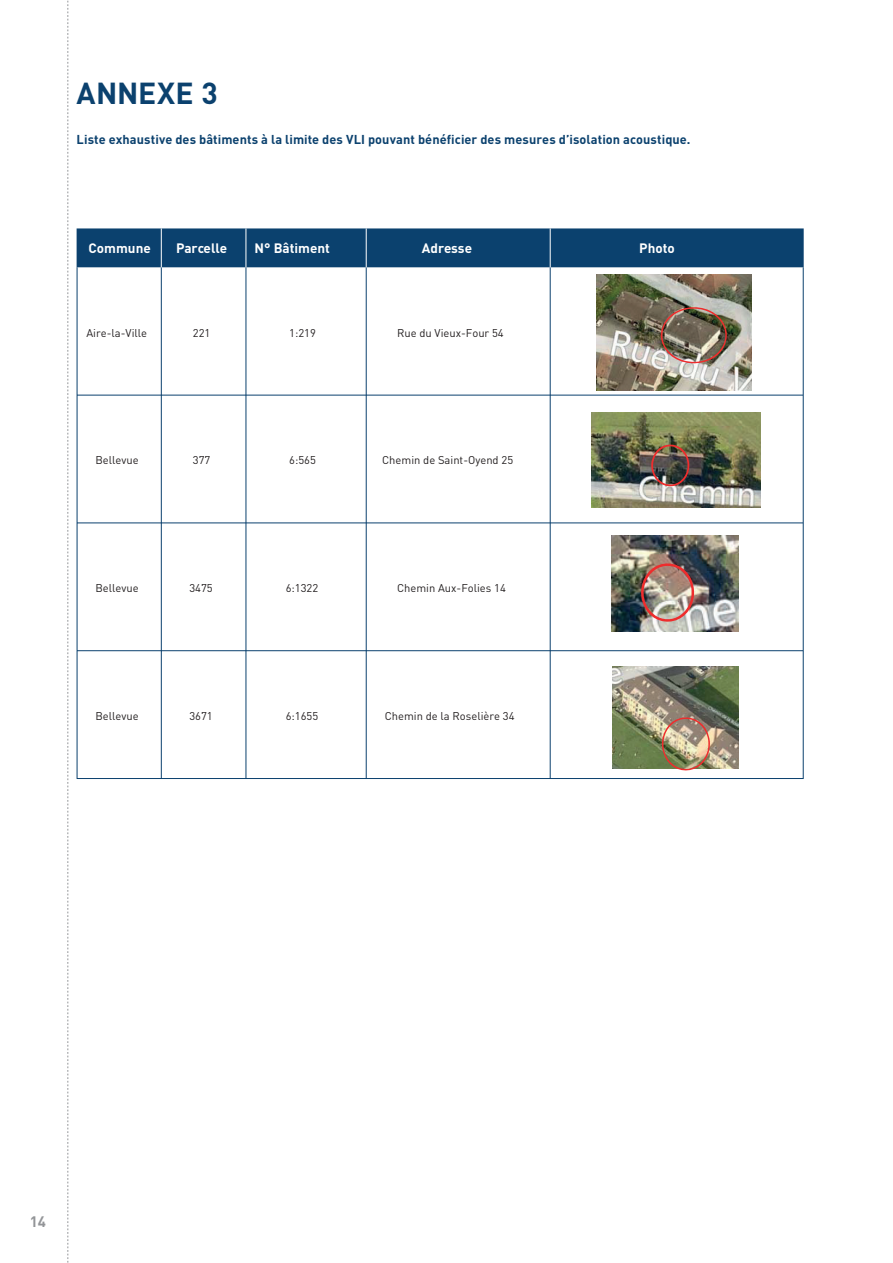
<style>
.page{position:relative;width:893px;height:1263px;background:#fff}
.page>*{position:absolute;margin:0;border:0;box-sizing:border-box;transform-origin:0 0}
.t1{font:700 30px "DIN";letter-spacing:.01em;color:#0b416e}
.t2{font:700 15px "DIN";color:#939598}
.t3{font:700 13.5px "DIN";color:#fff}
.t4{font:700 12.75px "DIN";letter-spacing:.005em;color:#0b416e}
.t5{font:11.25px "DIN";color:#231f20}
</style>
<div class="page">
<svg style="left:68px;top:0;width:1px;height:1263px"></svg>
<div style="left:77px;top:228px;width:727px;height:39px;background:#0b416e"></div>
<hr style="left:77px;top:267px;width:1px;height:128px;background:#0b416e">
<hr style="left:161px;top:267px;width:1px;height:128px;background:#0b416e">
<hr style="left:245px;top:267px;width:1px;height:128px;background:#0b416e">
<hr style="left:366px;top:267px;width:1px;height:128px;background:#0b416e">
<hr style="left:550px;top:267px;width:1px;height:128px;background:#0b416e">
<hr style="left:803px;top:267px;width:1px;height:128px;background:#0b416e">
<hr style="left:77px;top:395px;width:84px;height:1px;background:#0b416e">
<hr style="left:77px;top:396px;width:1px;height:126px;background:#0b416e">
<hr style="left:161px;top:395px;width:85px;height:1px;background:#0b416e">
<hr style="left:161px;top:396px;width:1px;height:126px;background:#0b416e">
<hr style="left:246px;top:395px;width:120px;height:1px;background:#0b416e">
<hr style="left:245px;top:396px;width:1px;height:126px;background:#0b416e">
<hr style="left:366px;top:395px;width:184px;height:1px;background:#0b416e">
<hr style="left:366px;top:396px;width:1px;height:126px;background:#0b416e">
<hr style="left:550px;top:395px;width:254px;height:1px;background:#0b416e">
<hr style="left:550px;top:396px;width:1px;height:126px;background:#0b416e">
<hr style="left:803px;top:396px;width:1px;height:126px;background:#0b416e">
<hr style="left:77px;top:522px;width:84px;height:1px;background:#0b416e">
<hr style="left:77px;top:523px;width:1px;height:127px;background:#0b416e">
<hr style="left:161px;top:522px;width:85px;height:1px;background:#0b416e">
<hr style="left:161px;top:523px;width:1px;height:127px;background:#0b416e">
<hr style="left:246px;top:522px;width:120px;height:1px;background:#0b416e">
<hr style="left:245px;top:523px;width:1px;height:127px;background:#0b416e">
<hr style="left:366px;top:522px;width:184px;height:1px;background:#0b416e">
<hr style="left:366px;top:523px;width:1px;height:127px;background:#0b416e">
<hr style="left:550px;top:522px;width:254px;height:1px;background:#0b416e">
<hr style="left:550px;top:523px;width:1px;height:127px;background:#0b416e">
<hr style="left:803px;top:523px;width:1px;height:127px;background:#0b416e">
<hr style="left:77px;top:650px;width:84px;height:1px;background:#0b416e">
<hr style="left:77px;top:651px;width:1px;height:127px;background:#0b416e">
<hr style="left:161px;top:650px;width:85px;height:1px;background:#0b416e">
<hr style="left:161px;top:651px;width:1px;height:127px;background:#0b416e">
<hr style="left:246px;top:650px;width:120px;height:1px;background:#0b416e">
<hr style="left:245px;top:651px;width:1px;height:127px;background:#0b416e">
<hr style="left:366px;top:650px;width:184px;height:1px;background:#0b416e">
<hr style="left:366px;top:651px;width:1px;height:127px;background:#0b416e">
<hr style="left:550px;top:650px;width:254px;height:1px;background:#0b416e">
<hr style="left:550px;top:651px;width:1px;height:127px;background:#0b416e">
<hr style="left:803px;top:651px;width:1px;height:127px;background:#0b416e">
<hr style="left:77px;top:778px;width:84px;height:1px;background:#0b416e">
<hr style="left:161px;top:778px;width:85px;height:1px;background:#0b416e">
<hr style="left:246px;top:778px;width:120px;height:1px;background:#0b416e">
<hr style="left:366px;top:778px;width:184px;height:1px;background:#0b416e">
<hr style="left:550px;top:778px;width:254px;height:1px;background:#0b416e">
<hr style="left:161px;top:228px;width:1px;height:39px;background:#fff">
<hr style="left:245px;top:228px;width:1px;height:39px;background:#fff">
<hr style="left:366px;top:228px;width:1px;height:39px;background:#fff">
<hr style="left:550px;top:228px;width:1px;height:39px;background:#fff">
<img style="left:597px;top:274px;width:155px;height:117px">
<img style="left:661px;top:299px;width:66px;height:74px">
<img style="left:591px;top:412px;width:169px;height:96px">
<img style="left:651px;top:438px;width:38px;height:55px">
<img style="left:611px;top:536px;width:128px;height:95px">
<img style="left:641px;top:554px;width:53px;height:78px">
<img style="left:613px;top:667px;width:126px;height:101px">
<img style="left:662px;top:709px;width:48px;height:62px">
<h1 class="t1" style="left:77px;top:74px;width:143px">ANNEXE 3</h1>
<p class="t4" style="left:77px;top:131px;width:615px">Liste exhaustive des bâtiments à la limite des VLI pouvant bénéficier des mesures d’isolation acoustique.</p>
<p class="t3" style="left:89px;top:239px;width:64px">Commune</p>
<p class="t3" style="left:176px;top:239px;width:53px">Parcelle</p>
<p class="t3" style="left:255px;top:239px;width:77px">N° Bâtiment</p>
<p class="t3" style="left:422px;top:239px;width:52px">Adresse</p>
<p class="t3" style="left:639px;top:239px;width:37px">Photo</p>
<p class="t5" style="left:86px;top:325px;width:62px">Aire-la-Ville</p>
<p class="t5" style="left:193px;top:325px;width:19px">221</p>
<p class="t5" style="left:289px;top:325px;width:28px">1:219</p>
<p class="t5" style="left:397px;top:325px;width:108px">Rue du Vieux-Four 54</p>
<p class="t5" style="left:95px;top:453px;width:45px">Bellevue</p>
<p class="t5" style="left:193px;top:453px;width:19px">377</p>
<p class="t5" style="left:289px;top:453px;width:28px">6:565</p>
<p class="t5" style="left:382px;top:453px;width:133px">Chemin de Saint-Oyend 25</p>
<p class="t5" style="left:95px;top:581px;width:45px">Bellevue</p>
<p class="t5" style="left:189px;top:581px;width:25px">3475</p>
<p class="t5" style="left:286px;top:581px;width:34px">6:1322</p>
<p class="t5" style="left:397px;top:581px;width:110px">Chemin Aux-Folies 14</p>
<p class="t5" style="left:95px;top:709px;width:45px">Bellevue</p>
<p class="t5" style="left:189px;top:709px;width:25px">3671</p>
<p class="t5" style="left:286px;top:709px;width:34px">6:1655</p>
<p class="t5" style="left:385px;top:709px;width:131px">Chemin de la Roselière 34</p>
<h2 class="t2" style="left:30px;top:1212px;width:18px">14</h2>
</div>
